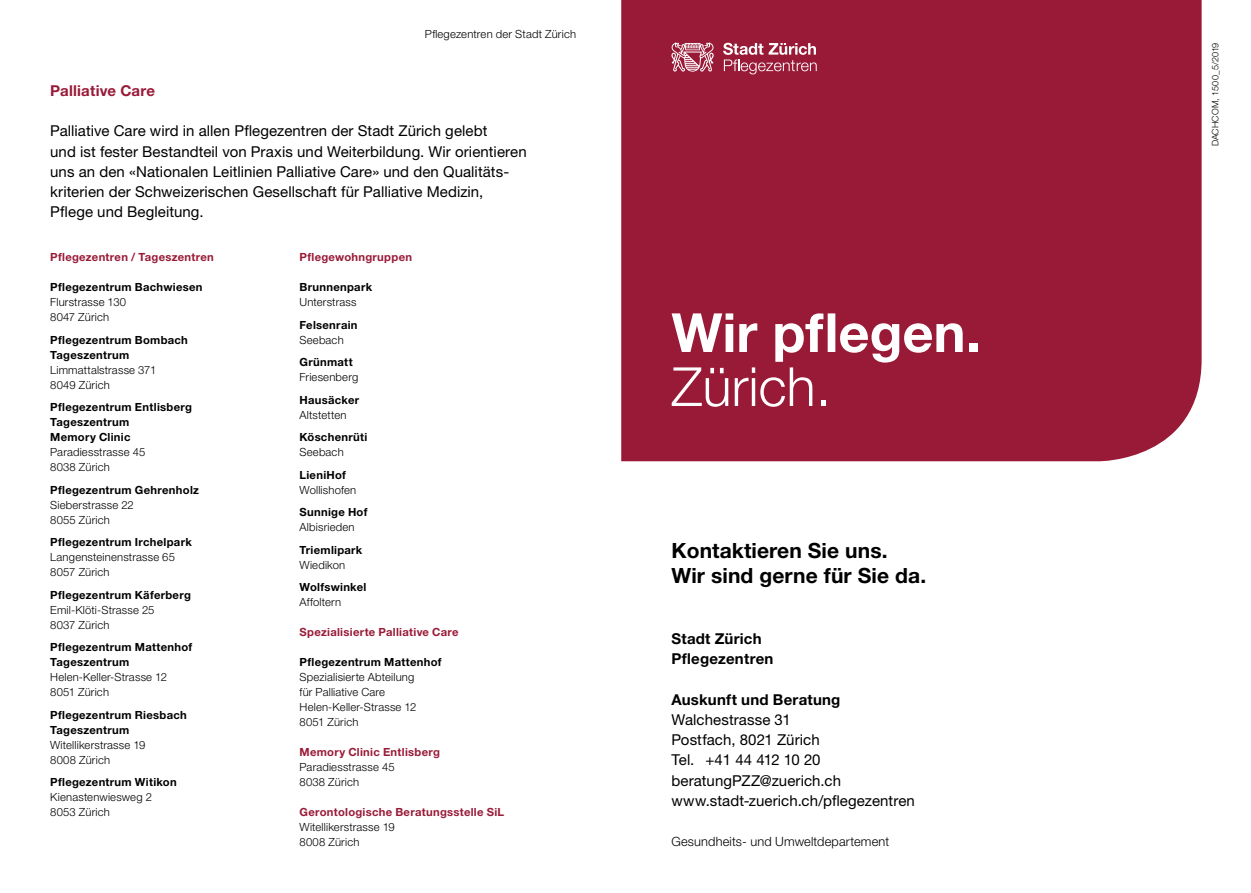
<style>
.page{position:relative;width:1251px;height:893px;background:#fff}
.page>*{position:absolute;margin:0;border:0;box-sizing:border-box;transform-origin:0 0}
.t1{font:700 54px "Helvetica Neue LT Std";color:#fff}
.t2{font:300 54px "Helvetica Neue LT Std";color:#fff}
.t3{font:700 21px/25.5px "Helvetica Neue LT Std";letter-spacing:.005em;color:#000}
.t4{font:15px/20.2px "Helvetica Neue LT Std";letter-spacing:.005em;color:#000}
.t5{font:700 15px/20.2px "Helvetica Neue LT Std";letter-spacing:.015em;color:#000}
.t6{font:700 15px "Helvetica Neue LT Std";letter-spacing:.015em;color:#991a37}
.t7{font:300 12.75px "Helvetica Neue LT Std";letter-spacing:.015em;color:#000}
.t8{font:300 11.25px/15px "Helvetica Neue LT Std";letter-spacing:.015em;color:#000}
.t9{font:700 11.25px/15px "Helvetica Neue LT Std";letter-spacing:.025em;color:#000}
.t10{font:700 11.25px "Helvetica Neue LT Std";letter-spacing:.025em;color:#991a37}
.t11{font:300 9px "Helvetica Neue LT Std";letter-spacing:.015em;color:#000}
</style>
<div class="page">
<div style="left:621px;top:0;width:580px;height:461px;background:#991a37"></div>
<svg style="left:723px;top:43px;width:93px;height:31px;background:#b4576c"></svg>
<svg style="left:671px;top:43px;width:42px;height:29px"></svg>
<p class="t8" style="left:425px;top:26px;width:153px">Pflegezentren der Stadt Zürich</p>
<h3 class="t6" style="left:50px;top:81px;width:106px">Palliative Care</h3>
<p class="t4" style="left:50px;top:121px;width:478px">Palliative Care wird in allen Pflegezentren der Stadt Zürich gelebt<br>und ist fester Bestandteil von Praxis und Weiterbildung. Wir orientieren uns an den «Nationalen Leitlinien Palliative Care» und den Qualitäts&shy;kriterien der Schweizerischen Gesellschaft für Palliative Medizin, Pflege und Begleitung.</p>
<p class="t10" style="left:50px;top:250px;width:165px">Pflegezentren / Tageszentren</p>
<p class="t9" style="left:50px;top:279px;width:154px">Pflegezentrum Bachwiesen</p>
<p class="t8" style="left:50px;top:294px;width:77px">Flurstrasse 130<br>8047 Zürich</p>
<p class="t9" style="left:50px;top:332px;width:139px">Pflegezentrum Bombach<br>Tageszentrum</p>
<p class="t8" style="left:50px;top:362px;width:108px">Limmattalstrasse 371<br>8049 Zürich</p>
<p class="t9" style="left:50px;top:399px;width:143px">Pflegezentrum Entlisberg<br>Tageszentrum<br>Memory Clinic</p>
<p class="t8" style="left:50px;top:444px;width:97px">Paradiesstrasse 45<br>8038 Zürich</p>
<p class="t9" style="left:50px;top:482px;width:150px">Pflegezentrum Gehrenholz</p>
<p class="t8" style="left:50px;top:497px;width:85px">Sieberstrasse 22<br>8055 Zürich</p>
<p class="t9" style="left:50px;top:534px;width:143px">Pflegezentrum Irchelpark</p>
<p class="t8" style="left:50px;top:549px;width:126px">Langensteinenstrasse 65<br>8057 Zürich</p>
<p class="t9" style="left:50px;top:587px;width:142px">Pflegezentrum Käferberg</p>
<p class="t8" style="left:50px;top:602px;width:106px">Emil-Klöti-Strasse 25<br>8037 Zürich</p>
<p class="t9" style="left:50px;top:639px;width:144px">Pflegezentrum Mattenhof<br>Tageszentrum</p>
<p class="t8" style="left:50px;top:669px;width:118px">Helen-Keller-Strasse 12<br>8051 Zürich</p>
<p class="t9" style="left:50px;top:707px;width:138px">Pflegezentrum Riesbach<br>Tageszentrum</p>
<p class="t8" style="left:50px;top:737px;width:97px">Witellikerstrasse 19<br>8008 Zürich</p>
<p class="t9" style="left:50px;top:774px;width:128px">Pflegezentrum Witikon</p>
<p class="t8" style="left:50px;top:789px;width:103px">Kienastenwiesweg 2<br>8053 Zürich</p>
<p class="t10" style="left:299px;top:250px;width:114px">Pflegewohngruppen</p>
<p class="t9" style="left:299px;top:279px;width:74px">Brunnenpark</p>
<p class="t8" style="left:299px;top:294px;width:58px">Unterstrass</p>
<p class="t9" style="left:299px;top:317px;width:60px">Felsenrain</p>
<p class="t8" style="left:299px;top:332px;width:46px">Seebach</p>
<p class="t9" style="left:299px;top:354px;width:55px">Grünmatt</p>
<p class="t8" style="left:299px;top:369px;width:60px">Friesenberg</p>
<p class="t9" style="left:299px;top:392px;width:61px">Hausäcker</p>
<p class="t8" style="left:299px;top:407px;width:48px">Altstetten</p>
<p class="t9" style="left:299px;top:429px;width:69px">Köschenrüti</p>
<p class="t8" style="left:299px;top:444px;width:46px">Seebach</p>
<p class="t9" style="left:299px;top:467px;width:48px">LieniHof</p>
<p class="t8" style="left:299px;top:482px;width:58px">Wollishofen</p>
<p class="t9" style="left:299px;top:504px;width:69px">Sunnige Hof</p>
<p class="t8" style="left:299px;top:519px;width:57px">Albisrieden</p>
<p class="t9" style="left:299px;top:542px;width:64px">Triemlipark</p>
<p class="t8" style="left:299px;top:557px;width:47px">Wiedikon</p>
<p class="t9" style="left:299px;top:579px;width:68px">Wolfswinkel</p>
<p class="t8" style="left:299px;top:594px;width:43px">Affoltern</p>
<p class="t10" style="left:299px;top:625px;width:161px">Spezialisierte Palliative Care</p>
<p class="t9" style="left:299px;top:654px;width:144px">Pflegezentrum Mattenhof</p>
<p class="t8" style="left:299px;top:669px;width:118px">Spezialisierte Abteilung für Palliative Care<br>Helen-Keller-Strasse 12<br>8051 Zürich</p>
<p class="t10" style="left:299px;top:745px;width:142px">Memory Clinic Entlisberg</p>
<p class="t8" style="left:299px;top:759px;width:97px">Paradiesstrasse 45<br>8038 Zürich</p>
<p class="t10" style="left:299px;top:805px;width:206px">Gerontologische Beratungsstelle SiL</p>
<p class="t8" style="left:299px;top:819px;width:97px">Witellikerstrasse 19<br>8008 Zürich</p>
<h1 class="t1" style="left:671px;top:299px;width:310px">Wir pflegen.</h1>
<h1 class="t2" style="left:671px;top:354px;width:161px">Zürich.</h1>
<h2 class="t3" style="left:671px;top:537px;width:256px">Kontaktieren Sie uns.<br>Wir sind gerne für Sie da.</h2>
<h3 class="t5" style="left:671px;top:628px;width:103px">Stadt Zürich<br>Pflegezentren</h3>
<h3 class="t5" style="left:671px;top:689px;width:170px">Auskunft und Beratung</h3>
<h3 class="t4" style="left:671px;top:709px;width:245px">Walchestrasse 31<br>Postfach, 8021 Zürich<br>Tel. +41 44 412 10 20 beratungPZZ@zuerich.ch www.stadt-zuerich.ch/pflegezentren</h3>
<p class="t7" style="left:671px;top:834px;width:219px">Gesundheits- und Umweltdepartement</p>
<p class="t11" style="left:1209px;top:146px;width:105px;rotate:-90deg">DACHCOM, 1500_5/2019</p>
</div>
